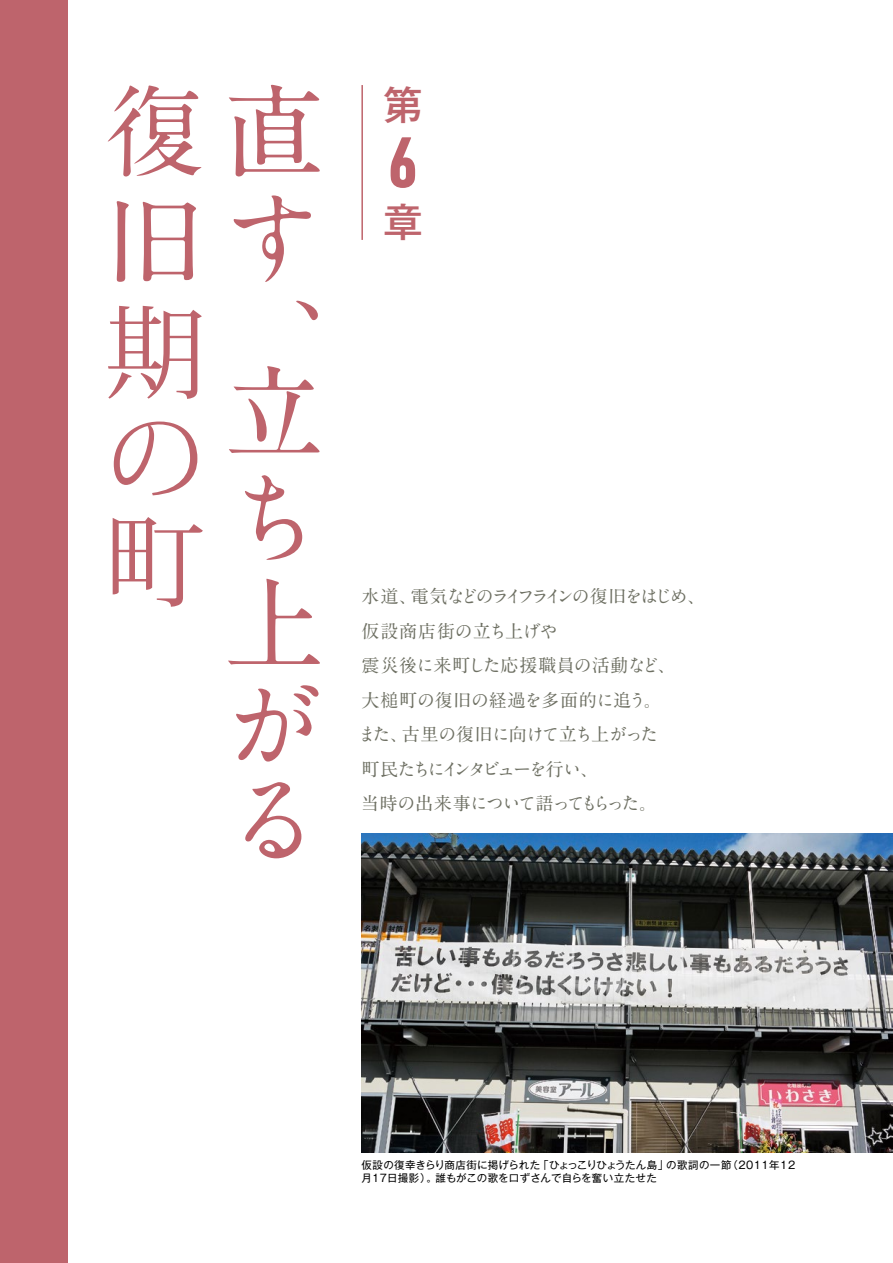
<style>
.page{position:relative;width:893px;height:1263px;background:#fff}
.page>*{position:absolute;margin:0;border:0;box-sizing:border-box;transform-origin:0 0}
.t1{font:700 100.5px/101.6px "A1 Mincho Std";color:#be646c}
.t2{font:100.5px/103.9px "Koz Min Pr 6 N";color:#be646c;text-align:justify}
.t3{font:700 condensed 73.5px "DIN Next LT Pro";color:#be646c}
.t4{font:500 39.75px "Gothic MB101 Pr 6 N";color:#be646c}
.t5{font:700 18px/34.5px "A1 Mincho Std";letter-spacing:-.115em;color:#6e7063}
.t6{font:700 18px/34.5px "A1 Mincho Std";letter-spacing:-.025em;color:#6e7063}
.t7{font:700 18px "A1 Mincho Std";letter-spacing:-.01em;color:#6e7063}
.t8{font:700 18px "A1 Mincho Std";letter-spacing:-.16em;color:#6e7063}
.t9{font:700 18px "A1 Mincho Std";letter-spacing:-.05em;color:#6e7063}
.t10{font:10.5px/13.5px "Gothic MB101 Pr 6 N";letter-spacing:.02em;color:#000}
.t11{font:10.5px "Gothic MB101 Pr 6 N";letter-spacing:-.09em;color:#000}
.t12{font:10.5px "Gothic MB101 Pr 6 N";letter-spacing:.05em;color:#000}
</style>
<div class="page">
<div style="left:0;top:0;width:68px;height:1263px;background:#be646c"></div>
<img style="left:361px;top:833px;width:532px;height:319px">
<hr style="left:361px;top:85px;width:2px;height:155px;background:#be646c">
<h1 class="t1" style="left:105px;top:62px;width:216px;line-height:110.6px">復直旧</h1>
<h1 class="t1" style="left:224px;top:174px;width:89px">す</h1>
<h1 class="t2" style="left:105px;top:304px;width:99px">期の町</h1>
<h1 class="t1" style="left:224px;top:281px;width:96px">、</h1>
<h1 class="t1" style="left:224px;top:349px;width:98px">立ち上がる</h1>
<h3 class="t4" style="left:383px;top:72px;width:39px">第</h3>
<h2 class="t3" style="left:388px;top:121px;width:32px">6</h2>
<h3 class="t4" style="left:383px;top:189px;width:39px">章</h3>
<h3 class="t8" style="left:411px;top:582px;width:296px">電気などのライフラインの復旧をはじめ、</h3>
<h3 class="t9" style="left:361px;top:582px;width:57px">水道、</h3>
<h3 class="t7" style="left:361px;top:616px;width:198px">仮設商店街の立ち上げや</h3>
<h3 class="t7" style="left:361px;top:651px;width:316px">震災後に来町した応援職員の活動など、</h3>
<h3 class="t9" style="left:644px;top:685px;width:19px">。</h3>
<h3 class="t6" style="left:402px;top:680px;width:258px;text-indent:-40px">大槌町の復旧の経過を多面的に追う古里の復旧に向けて立ち上がった</h3>
<h3 class="t5" style="left:358px;top:715px;width:300px">また、<br>町民たちにインタビューを行い、<br>当時の出来事について語ってもらった。</h3>
<p class="t12" style="left:727px;top:1156px;width:69px">（2011年12</p>
<p class="t10" style="left:361px;top:1157px;width:297px">仮設の復幸きらり商店街に掲げられた<br>月17日撮影）。誰もがこの歌を口ずさんで自らを奮い立たせた</p>
<p class="t11" style="left:538px;top:1156px;width:132px">「ひょっこりひょうたん島」</p>
<p class="t10" style="left:666px;top:1157px;width:67px">の歌詞の一節</p>
</div>
